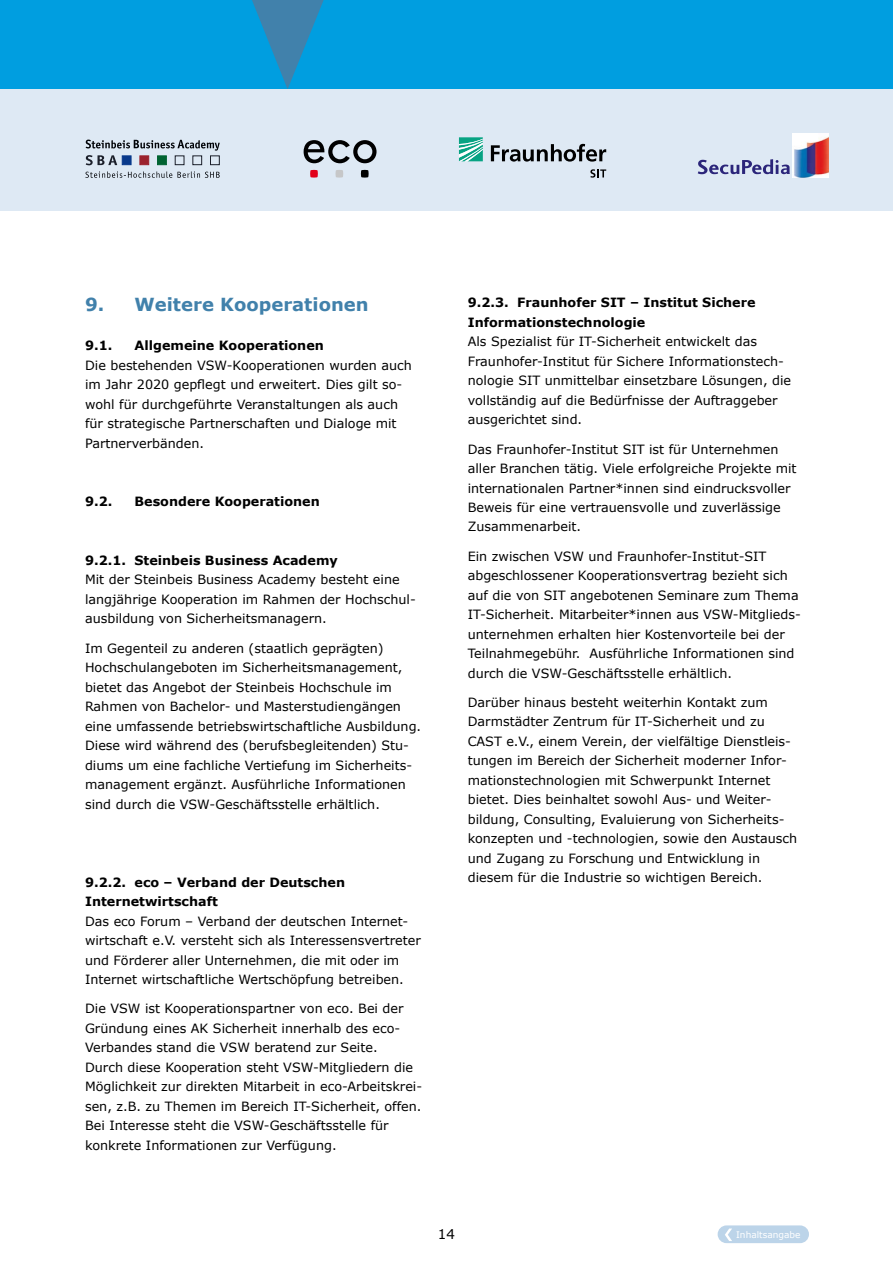
<style>
.page{position:relative;width:893px;height:1263px;background:#fff}
.page>*{position:absolute;margin:0;border:0;box-sizing:border-box;transform-origin:0 0}
.t1{font:700 18px "Verdana";color:#4181ab}
.t2{font:13.5px "Verdana";color:#000}
.t3{font:12.75px/19.5px "Verdana";color:#000}
.t4{font:700 12.75px/19.5px "Verdana";color:#000}
.t5{font:9px "Verdana";color:#fff}
</style>
<div class="page">
<div style="left:0;top:0;width:893px;height:89px;background:#009ee0"></div>
<svg style="left:252px;top:0;width:72px;height:89px"></svg>
<div style="left:0;top:89px;width:893px;height:122px;background:#dee9f4"></div>
<svg style="left:491px;top:144px;width:115px;height:18px"></svg>
<svg style="left:590px;top:169px;width:16px;height:9px"></svg>
<svg style="left:459px;top:137px;width:24px;height:24px"></svg>
<svg style="left:85px;top:140px;width:135px;height:38px"></svg>
<svg style="left:310px;top:170px;width:8px;height:8px"></svg>
<svg style="left:335px;top:170px;width:8px;height:8px"></svg>
<svg style="left:361px;top:170px;width:8px;height:8px"></svg>
<svg style="left:304px;top:140px;width:73px;height:23px"></svg>
<svg style="left:698px;top:159px;width:92px;height:15px"></svg>
<img style="left:793px;top:133px;width:35px;height:45px">
<div style="left:718px;top:1225px;width:91px;height:18px;background:#bcd4e9;border-radius:9px"></div>
<svg style="left:725px;top:1228px;width:7px;height:13px"></svg>
<h1 class="t1" style="left:85px;top:292px;width:285px">9. Weitere Kooperationen</h1>
<p class="t4" style="left:85px;top:336px;width:29px">9.1.</p>
<p class="t4" style="left:135px;top:336px;width:191px">Allgemeine Kooperationen</p>
<p class="t3" style="left:85px;top:355px;width:328px">Die bestehenden VSW-Kooperationen wurden auch im Jahr 2020 gepflegt und erweitert. Dies gilt so&shy;wohl für durchgeführte Veranstaltungen als auch für strategische Partnerschaften und Dialoge mit Partnerverbänden.</p>
<p class="t4" style="left:85px;top:492px;width:29px">9.2.</p>
<p class="t4" style="left:135px;top:492px;width:187px">Besondere Kooperationen</p>
<p class="t4" style="left:85px;top:550px;width:254px">9.2.1. Steinbeis Business Academy</p>
<p class="t3" style="left:85px;top:570px;width:332px">Mit der Steinbeis Business Academy besteht eine langjährige Kooperation im Rahmen der Hochschul&shy;ausbildung von Sicherheitsmanagern.</p>
<p class="t3" style="left:85px;top:638px;width:338px">Im Gegenteil zu anderen (staatlich geprägten)<br>Hochschulangeboten im Sicherheitsmanagement, bietet das Angebot der Steinbeis Hochschule im Rahmen von Bachelor- und Masterstudiengängen eine umfassende betriebswirtschaftliche Ausbildung.<br>Diese wird während des (berufsbegleitenden) Stu&shy;diums um eine fachliche Vertiefung im Sicherheits&shy;management ergänzt. Ausführliche Informationen sind durch die VSW-Geschäftsstelle erhältlich.</p>
<p class="t4" style="left:85px;top:872px;width:262px">9.2.2. eco – Verband der Deutschen<br>Internetwirtschaft</p>
<p class="t3" style="left:85px;top:911px;width:337px">Das eco Forum – Verband der deutschen Internet&shy;wirtschaft e.V. versteht sich als Interessensvertreter und Förderer aller Unternehmen, die mit oder im Internet wirtschaftliche Wertschöpfung betreiben.</p>
<p class="t3" style="left:85px;top:999px;width:339px">Die VSW ist Kooperationspartner von eco. Bei der Gründung eines AK Sicherheit innerhalb des eco-Verbandes stand die VSW beratend zur Seite.<br>Durch diese Kooperation steht VSW-Mitgliedern die Möglichkeit zur direkten Mitarbeit in eco-Arbeitskrei&shy;sen, z.B. zu Themen im Bereich IT-Sicherheit, offen.<br>Bei Interesse steht die VSW-Geschäftsstelle für konkrete Informationen zur Verfügung.</p>
<p class="t4" style="left:468px;top:293px;width:289px">9.2.3. Fraunhofer SIT – Institut Sichere<br>Informationstechnologie</p>
<p class="t3" style="left:468px;top:332px;width:325px">Als Spezialist für IT-Sicherheit entwickelt das Fraunhofer-Institut für Sichere Informationstech&shy;nologie SIT unmittelbar einsetzbare Lösungen, die vollständig auf die Bedürfnisse der Auftraggeber ausgerichtet sind.</p>
<p class="t3" style="left:468px;top:439px;width:330px">Das Fraunhofer-Institut SIT ist für Unternehmen aller Branchen tätig. Viele erfolgreiche Projekte mit internationalen Partner*innen sind eindrucksvoller Beweis für eine vertrauensvolle und zuverlässige Zusammenarbeit.</p>
<p class="t3" style="left:468px;top:546px;width:335px">Ein zwischen VSW und Fraunhofer-Institut-SIT abgeschlossener Kooperationsvertrag bezieht sich auf die von SIT angebotenen Seminare zum Thema IT-Sicherheit. Mitarbeiter*innen aus VSW-Mitglieds&shy;unternehmen erhalten hier Kostenvorteile bei der Teilnahmegebühr. Ausführliche Informationen sind durch die VSW-Geschäftsstelle erhältlich.</p>
<p class="t3" style="left:468px;top:692px;width:331px">Darüber hinaus besteht weiterhin Kontakt zum Darmstädter Zentrum für IT-Sicherheit und zu CAST e.V., einem Verein, der vielfältige Dienstleis&shy;tungen im Bereich der Sicherheit moderner Infor&shy;mationstechnologien mit Schwerpunkt Internet bietet. Dies beinhaltet sowohl Aus- und Weiter&shy;bildung, Consulting, Evaluierung von Sicherheits&shy;konzepten und -technologien, sowie den Austausch und Zugang zu Forschung und Entwicklung in diesem für die Industrie so wichtigen Bereich.</p>
<p class="t2" style="left:438px;top:1225px;width:19px">14</p>
<p class="t5" style="left:736px;top:1228px;width:66px">Inhaltsangabe</p>
</div>
